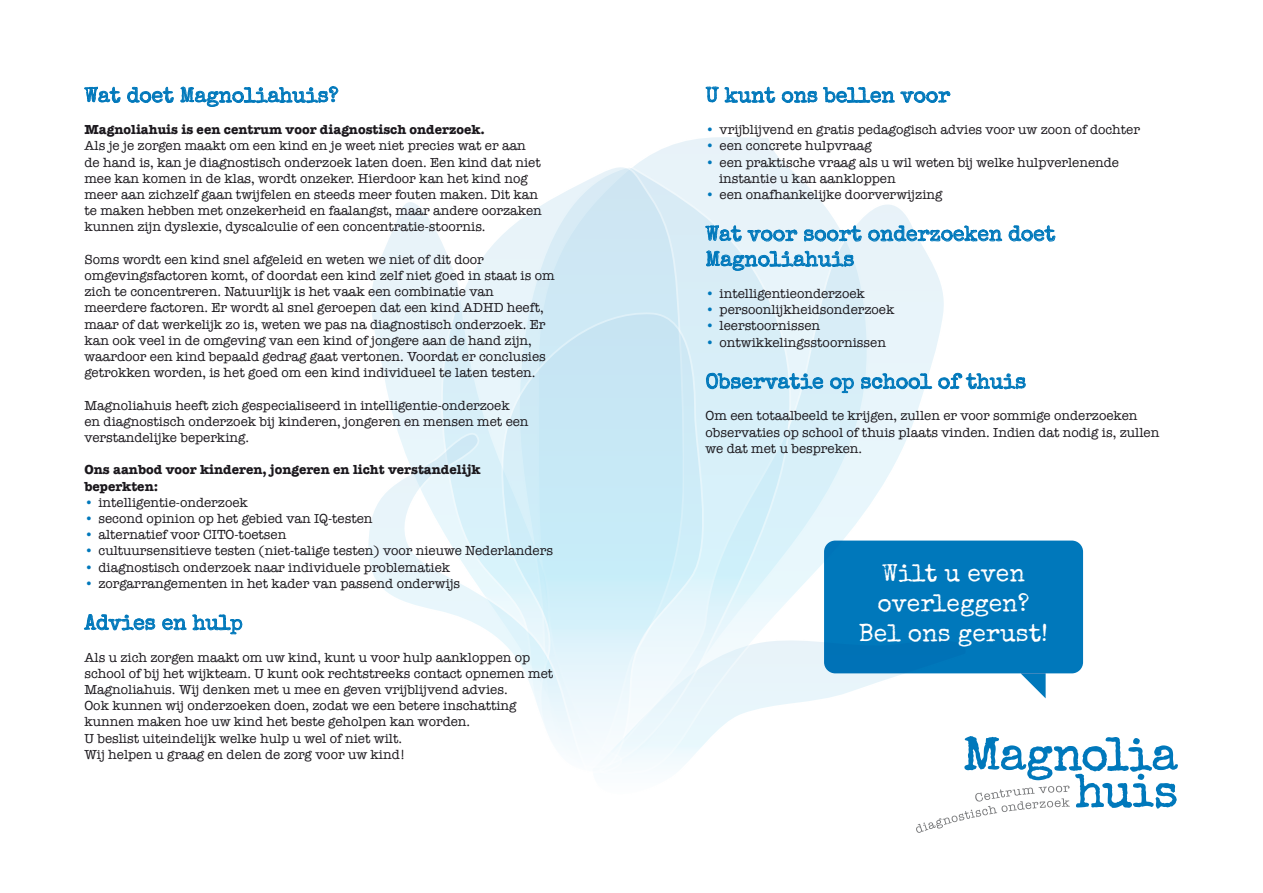
<style>
.page{position:relative;width:1263px;height:893px;background:#fff}
.page>*{position:absolute;margin:0;border:0;box-sizing:border-box;transform-origin:0 0}
.t1{font:24.75px/29.7px "Special Elite";color:#fff;text-align:center}
.t2{font:21px/25.2px "Special Elite";color:#0078bb}
.t3{font:13.5px/16.2px "American Typewriter";color:#1a171c}
.t4{font:700 13.5px/16.2px "Am Typewriter ITC";color:#1a171c}
.s1{color:#0078bb}
</style>
<div class="page">
<svg style="left:636px;top:137px;width:186px;height:66px"></svg>
<svg style="left:791px;top:203px;width:154px;height:500px"></svg>
<svg style="left:371px;top:202px;width:70px;height:231px"></svg>
<svg style="left:684px;top:165px;width:107px;height:579px;background:#e0f2f9"></svg>
<svg style="left:441px;top:165px;width:243px;height:268px"></svg>
<svg style="left:501px;top:312px;width:203px;height:454px;background:#d5eef8"></svg>
<svg style="left:368px;top:433px;width:221px;height:333px"></svg>
<div style="left:824px;top:541px;width:259px;height:132px;background:#0078bb;border-radius:11px"></div>
<svg style="left:1021px;top:673px;width:24px;height:25px"></svg>
<svg style="left:916px;top:736px;width:262px;height:97px"></svg>
<svg style="left:84px;top:86px;width:37px;height:17px"></svg>
<svg style="left:127px;top:86px;width:47px;height:17px"></svg>
<svg style="left:180px;top:86px;width:158px;height:21px"></svg>
<svg style="left:84px;top:614px;width:71px;height:17px"></svg>
<svg style="left:162px;top:618px;width:24px;height:12px"></svg>
<svg style="left:192px;top:614px;width:50px;height:20px"></svg>
<svg style="left:706px;top:86px;width:69px;height:17px"></svg>
<svg style="left:782px;top:91px;width:35px;height:12px"></svg>
<svg style="left:823px;top:87px;width:127px;height:16px"></svg>
<svg style="left:705px;top:225px;width:92px;height:17px;background:#a0cde5"></svg>
<svg style="left:804px;top:225px;width:58px;height:17px"></svg>
<svg style="left:868px;top:225px;width:134px;height:17px"></svg>
<svg style="left:1009px;top:225px;width:46px;height:17px"></svg>
<svg style="left:706px;top:250px;width:148px;height:21px;background:#a1cee6"></svg>
<svg style="left:702px;top:373px;width:121px;height:16px;background:#90c6e3"></svg>
<svg style="left:830px;top:377px;width:24px;height:16px"></svg>
<svg style="left:861px;top:373px;width:71px;height:16px"></svg>
<svg style="left:938px;top:373px;width:88px;height:16px"></svg>
<h2 class="t2" style="left:84px;top:83px;width:255px">Wat doet Magnoliahuis?</h2>
<p class="t4" style="left:84px;top:122px;width:402px">Magnoliahuis is een centrum voor diagnostisch onderzoek.</p>
<p class="t3" style="left:84px;top:137px;width:459px">Als je je zorgen maakt om een kind en je weet niet precies wat er aan de hand is, kan je diagnostisch onderzoek laten doen. Een kind dat niet mee kan komen in de klas, wordt onzeker. Hierdoor kan het kind nog meer aan zichzelf gaan twijfelen en steeds meer fouten maken. Dit kan te maken hebben met onzekerheid en faalangst, maar andere oorzaken kunnen zijn dyslexie, dyscalculie of een concentratie-stoornis.</p>
<p class="t3" style="left:84px;top:251px;width:472px">Soms wordt een kind snel afgeleid en weten we niet of dit door omgevingsfactoren komt, of doordat een kind zelf niet goed in staat is om zich te concentreren. Natuurlijk is het vaak een combinatie van meerdere factoren. Er wordt al snel geroepen dat een kind ADHD heeft, maar of dat werkelijk zo is, weten we pas na diagnostisch onderzoek. Er kan ook veel in de omgeving van een kind of jongere aan de hand zijn, waardoor een kind bepaald gedrag gaat vertonen. Voordat er conclusies getrokken worden, is het goed om een kind individueel te laten testen.</p>
<p class="t3" style="left:84px;top:397px;width:446px">Magnoliahuis heeft zich gespecialiseerd in intelligentie-onderzoek en diagnostisch onderzoek bij kinderen, jongeren en mensen met een verstandelijke beperking.</p>
<p class="t4" style="left:84px;top:462px;width:398px">Ons aanbod voor kinderen, jongeren en licht verstandelijk beperkten:</p>
<p class="t3" style="left:84px;top:494px;width:165px"><span class="s1">•</span> intelligentie-onderzoek</p>
<p class="t3" style="left:84px;top:510px;width:290px"><span class="s1">•</span> second opinion op het gebied van IQ-testen</p>
<p class="t3" style="left:84px;top:526px;width:203px"><span class="s1">•</span> alternatief voor CITO-toetsen</p>
<p class="t3" style="left:84px;top:542px;width:470px"><span class="s1">•</span> cultuursensitieve testen (niet-talige testen) voor nieuwe Nederlanders</p>
<p class="t3" style="left:84px;top:559px;width:367px"><span class="s1">•</span> diagnostisch onderzoek naar individuele problematiek</p>
<p class="t3" style="left:84px;top:575px;width:377px"><span class="s1">•</span> zorgarrangementen in het kader van passend onderwijs</p>
<h2 class="t2" style="left:84px;top:610px;width:160px">Advies en hulp</h2>
<p class="t3" style="left:84px;top:649px;width:470px">Als u zich zorgen maakt om uw kind, kunt u voor hulp aankloppen op school of bij het wijkteam. U kunt ook rechtstreeks contact opnemen met Magnoliahuis. Wij denken met u mee en geven vrijblijvend advies.<br>Ook kunnen wij onderzoeken doen, zodat we een betere inschatting kunnen maken hoe uw kind het beste geholpen kan worden.<br>U beslist uiteindelijk welke hulp u wel of niet wilt.<br>Wij helpen u graag en delen de zorg voor uw kind!</p>
<h2 class="t2" style="left:706px;top:83px;width:246px">U kunt ons bellen voor</h2>
<p class="t3" style="left:706px;top:121px;width:436px"><span class="s1">•</span> vrijblijvend en gratis pedagogisch advies voor uw zoon of dochter</p>
<p class="t3" style="left:706px;top:137px;width:168px"><span class="s1">•</span> een concrete hulpvraag</p>
<p class="t3" style="left:719px;top:154px;width:401px;text-indent:-14px"><span class="s1">•</span> een praktische vraag als u wil weten bij welke hulpverlenende instantie u kan aankloppen</p>
<p class="t3" style="left:706px;top:186px;width:238px"><span class="s1">•</span> een onafhankelijke doorverwijzing</p>
<h2 class="t2" style="left:706px;top:221px;width:351px">Wat voor soort onderzoeken doet<br>Magnoliahuis</h2>
<p class="t3" style="left:706px;top:285px;width:161px"><span class="s1">•</span> intelligentieonderzoek</p>
<p class="t3" style="left:706px;top:301px;width:190px"><span class="s1">•</span> persoonlijkheidsonderzoek</p>
<p class="t3" style="left:706px;top:317px;width:116px"><span class="s1">•</span> leerstoornissen</p>
<p class="t3" style="left:706px;top:334px;width:182px"><span class="s1">•</span> ontwikkelingsstoornissen</p>
<h2 class="t2" style="left:706px;top:369px;width:322px">Observatie op school of thuis</h2>
<p class="t3" style="left:706px;top:407px;width:455px">Om een totaalbeeld te krijgen, zullen er voor sommige onderzoeken observaties op school of thuis plaats vinden. Indien dat nodig is, zullen we dat met u bespreken.</p>
<h1 class="t1" style="left:859px;top:558px;width:191px">Wilt u even overleggen?<br>Bel ons gerust!</h1>
</div>
